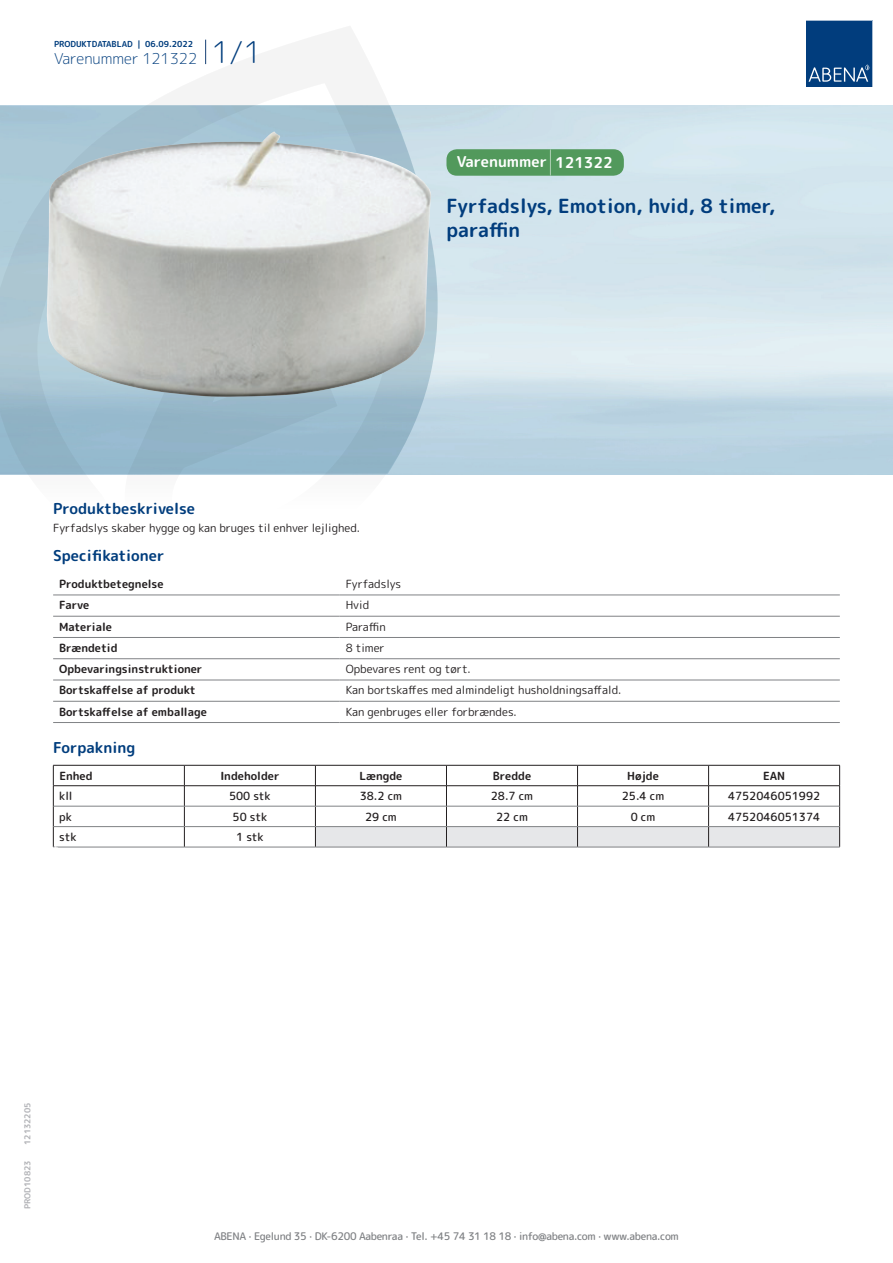
<style>
.page{position:relative;width:893px;height:1263px;background:#fff}
.page>*{position:absolute;margin:0;border:0;box-sizing:border-box;transform-origin:0 0}
.t1{font:700 19.5px/24px "Rounded Mplus 1 c";color:#013d7d}
.t2{font:700 15px "Rounded Mplus 1 c";color:#013d7d}
.t3{font:300 15px "Rounded Mplus 1 c";color:#013d7d}
.t4{font:700 15px "Rounded Mplus 1 c";color:#fff}
.t5{font:11.25px "Rounded Mplus 1 c";color:#231f20}
.t6{font:700 11.25px "Rounded Mplus 1 c";color:#231f20}
.t7{font:500 11.25px "Rounded Mplus 1 c";color:#231f20}
.t8{font:500 10.5px "Rounded Mplus 1 c";letter-spacing:-.03em;color:#808285}
.t9{font:700 10.5px "Rounded Mplus 1 c";color:#fff}
.t10{font:700 8.25px "Rounded Mplus 1 c";color:#013d7d}
.t11{font:700 8.25px "Rounded Mplus 1 c";color:#b2b3b7}
.s1{font-size:30px}
.s2{font-size:25.5px}
</style>
<div class="page">
<svg style="left:0;top:26px;width:439px;height:569px"></svg>
<svg style="left:0;top:106px;width:438px;height:368px;background:#9fbecf"></svg>
<svg style="left:205px;top:40px;width:1px;height:24px"></svg>
<svg style="left:806px;top:20px;width:67px;height:67px;background:#144b86"></svg>
<img style="left:47px;top:131px;width:384px;height:266px">
<hr style="left:53px;top:595px;width:287px;height:1px;background:#808285">
<hr style="left:340px;top:595px;width:500px;height:1px;background:#808285">
<hr style="left:53px;top:616px;width:287px;height:1px;background:#808285">
<hr style="left:340px;top:616px;width:500px;height:1px;background:#808285">
<hr style="left:53px;top:637px;width:287px;height:1px;background:#808285">
<hr style="left:340px;top:637px;width:500px;height:1px;background:#808285">
<hr style="left:53px;top:658px;width:287px;height:1px;background:#808285">
<hr style="left:340px;top:658px;width:500px;height:1px;background:#808285">
<hr style="left:53px;top:680px;width:287px;height:1px;background:#808285">
<hr style="left:340px;top:680px;width:500px;height:1px;background:#808285">
<hr style="left:53px;top:701px;width:287px;height:1px;background:#808285">
<hr style="left:340px;top:701px;width:500px;height:1px;background:#808285">
<hr style="left:53px;top:722px;width:287px;height:1px;background:#808285">
<hr style="left:340px;top:722px;width:500px;height:1px;background:#808285">
<hr style="left:53px;top:765px;width:131px;height:1px;background:#231f20">
<hr style="left:184px;top:765px;width:131px;height:1px;background:#231f20">
<hr style="left:53px;top:785px;width:131px;height:1px;background:#231f20">
<hr style="left:184px;top:785px;width:131px;height:1px;background:#231f20">
<svg style="left:53px;top:765px;width:1px;height:82px"></svg>
<svg style="left:184px;top:765px;width:1px;height:82px"></svg>
<svg style="left:315px;top:765px;width:525px;height:82px"></svg>
<hr style="left:54px;top:806px;width:130px;height:1px;background:#808285">
<hr style="left:184px;top:806px;width:131px;height:1px;background:#808285">
<hr style="left:315px;top:806px;width:131px;height:1px;background:#808285">
<hr style="left:446px;top:806px;width:131px;height:1px;background:#808285">
<hr style="left:577px;top:806px;width:132px;height:1px;background:#808285">
<hr style="left:709px;top:806px;width:130px;height:1px;background:#808285">
<hr style="left:54px;top:826px;width:130px;height:1px;background:#808285">
<hr style="left:184px;top:826px;width:131px;height:1px;background:#808285">
<hr style="left:315px;top:826px;width:131px;height:1px;background:#808285">
<hr style="left:446px;top:826px;width:131px;height:1px;background:#808285">
<hr style="left:577px;top:826px;width:132px;height:1px;background:#808285">
<hr style="left:709px;top:826px;width:130px;height:1px;background:#808285">
<hr style="left:53px;top:847px;width:131px;height:1px;background:#808285">
<hr style="left:184px;top:847px;width:131px;height:1px;background:#808285">
<hr style="left:315px;top:847px;width:131px;height:1px;background:#808285">
<hr style="left:446px;top:847px;width:131px;height:1px;background:#808285">
<hr style="left:577px;top:847px;width:132px;height:1px;background:#808285">
<hr style="left:709px;top:847px;width:131px;height:1px;background:#808285">
<div style="left:446px;top:149px;width:178px;height:27px;background:#52995c;border-radius:10px"></div>
<p class="t10" style="left:54px;top:38px;width:141px">PRODUKTDATABLAD | 06.09.2022</p>
<h2 class="t3" style="left:54px;top:48px;width:209px">Varenummer 121322 <span class="s1">1/1</span></h2>
<h2 class="t4" style="left:457px;top:151px;width:157px">Varenummer <span class="s2">|</span> 121322</h2>
<h1 class="t1" style="left:446px;top:194px;width:331px">Fyrfadslys, Emotion, hvid, 8 timer, paraffin</h1>
<h2 class="t2" style="left:53px;top:498px;width:143px">Produktbeskrivelse</h2>
<p class="t5" style="left:53px;top:520px;width:308px">Fyrfadslys skaber hygge og kan bruges til enhver lejlighed.</p>
<h2 class="t2" style="left:53px;top:545px;width:113px">Specifikationer</h2>
<p class="t6" style="left:59px;top:576px;width:106px">Produktbetegnelse</p>
<p class="t5" style="left:346px;top:576px;width:57px">Fyrfadslys</p>
<p class="t6" style="left:59px;top:597px;width:32px">Farve</p>
<p class="t5" style="left:346px;top:597px;width:25px">Hvid</p>
<p class="t6" style="left:59px;top:618px;width:54px">Materiale</p>
<p class="t5" style="left:346px;top:618px;width:41px">Paraffin</p>
<p class="t6" style="left:59px;top:640px;width:60px">Brændetid</p>
<p class="t5" style="left:346px;top:640px;width:40px">8 timer</p>
<p class="t6" style="left:59px;top:661px;width:145px">Opbevaringsinstruktioner</p>
<p class="t5" style="left:346px;top:661px;width:127px">Opbevares rent og tørt.</p>
<p class="t6" style="left:59px;top:682px;width:138px">Bortskaffelse af produkt</p>
<p class="t5" style="left:346px;top:682px;width:277px">Kan bortskaffes med almindeligt husholdningsaffald.</p>
<p class="t6" style="left:59px;top:704px;width:149px">Bortskaffelse af emballage</p>
<p class="t5" style="left:346px;top:704px;width:173px">Kan genbruges eller forbrændes.</p>
<h2 class="t2" style="left:53px;top:737px;width:84px">Forpakning</h2>
<p class="t6" style="left:59px;top:768px;width:35px">Enhed</p>
<p class="t6" style="left:220px;top:768px;width:61px">Indeholder</p>
<p class="t6" style="left:359px;top:768px;width:44px">Længde</p>
<p class="t6" style="left:493px;top:768px;width:40px">Bredde</p>
<p class="t6" style="left:627px;top:768px;width:33px">Højde</p>
<p class="t6" style="left:763px;top:768px;width:24px">EAN</p>
<p class="t7" style="left:59px;top:788px;width:15px">kll</p>
<p class="t7" style="left:229px;top:788px;width:43px">500 stk</p>
<p class="t7" style="left:360px;top:788px;width:44px">38.2 cm</p>
<p class="t7" style="left:491px;top:788px;width:44px">28.7 cm</p>
<p class="t7" style="left:622px;top:788px;width:44px">25.4 cm</p>
<p class="t7" style="left:728px;top:788px;width:94px">4752046051992</p>
<p class="t7" style="left:59px;top:808px;width:14px">pk</p>
<p class="t7" style="left:233px;top:808px;width:36px">50 stk</p>
<p class="t7" style="left:365px;top:808px;width:33px">29 cm</p>
<p class="t7" style="left:496px;top:808px;width:33px">22 cm</p>
<p class="t7" style="left:631px;top:808px;width:26px">0 cm</p>
<p class="t7" style="left:728px;top:808px;width:94px">4752046051374</p>
<p class="t7" style="left:59px;top:829px;width:19px">stk</p>
<p class="t7" style="left:236px;top:829px;width:29px">1 stk</p>
<p class="t9" style="left:53px;top:842px;width:7px">*</p>
<p class="t11" style="left:22px;top:1145px;width:44px;rotate:-90deg">12132205</p>
<p class="t11" style="left:22px;top:1209px;width:50px;rotate:-90deg">PROD10823</p>
<p class="t8" style="left:214px;top:1229px;width:466px">ABENA · Egelund 35 · DK-6200 Aabenraa · Tel. +45 74 31 18 18 · info@abena.com · www.abena.com</p>
</div>
